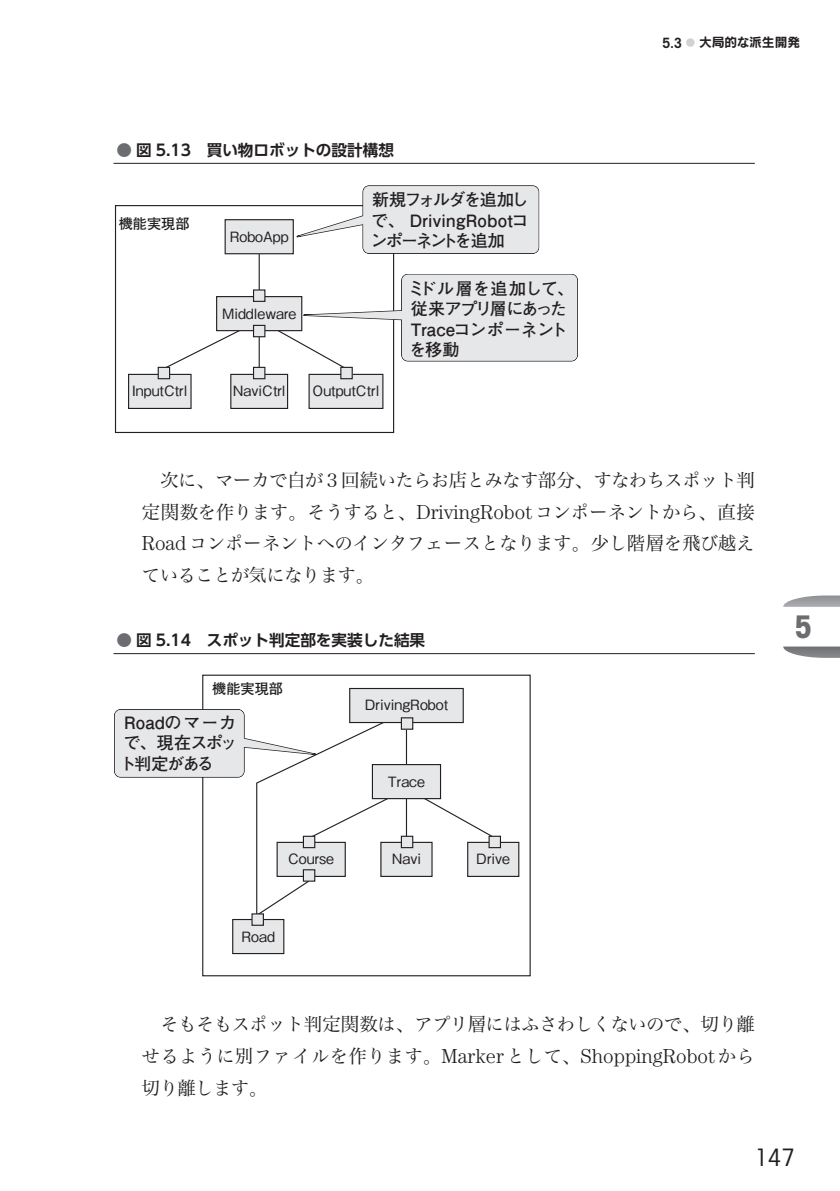
<style>
.page{position:relative;width:840px;height:1191px;background:#fff}
.page>*{position:absolute;margin:0;border:0;box-sizing:border-box;transform-origin:0 0}
.t1{font:700 condensed 31.2px "Avant Garde";color:#6c6d70}
.t2{font:condensed 24px "Avant Garde";color:#231f20}
.t3{font:18.4px/31.8px "Hira Min Pro W3";letter-spacing:-.02em;color:#231f20;text-align:justify}
.t4{font:700 17px/20.4px "Futo Go B101 Pro";letter-spacing:-.025em;color:#231f20;text-align:justify}
.t5{font:700 15.6px "UD Shin Go Pro De";color:#231f20}
.t6{font:500 14.2px "Gothic BBB Pro";color:#231f20}
.t7{font:700 14.2px "Futo Go B101 Pro";color:#231f20}
.t8{font:12.8px "Rodin Pro B";color:#231f20}
.s1{font-family:"Gothic BBB Pro";font-weight:500;color:#6c6d70}
.s2{font-family:"Avant Garde";font-weight:600;font-stretch:condensed;font-size:14.2px}
.s3{font-family:"Century";font-weight:300;font-size:20.2px}
</style>
<div class="page">
<div style="left:685px;top:38px;width:9px;height:9px;background:#d1d2d4;border-radius:50%"></div>
<svg style="left:783px;top:646px;width:56px;height:12px"></svg>
<svg style="left:783px;top:595px;width:56px;height:12px"></svg>
<hr style="left:113px;top:163px;width:641px;height:1px;background:#231f20">
<div style="left:115px;top:205px;width:279px;height:228px;border:1px solid #231f20"></div>
<hr style="left:258px;top:326px;width:1px;height:42px;background:#231f20">
<svg style="left:162px;top:331px;width:87px;height:39px"></svg>
<hr style="left:258px;top:247px;width:1px;height:46px;background:#231f20">
<div style="left:309px;top:374px;width:73px;height:34px;background:#e6e7e9"></div>
<div style="left:308px;top:374px;width:75px;height:35px;border:1px solid #231f20"></div>
<div style="left:231px;top:374px;width:56px;height:34px;background:#e6e7e9"></div>
<div style="left:230px;top:374px;width:58px;height:35px;border:1px solid #231f20"></div>
<div style="left:128px;top:374px;width:63px;height:34px;background:#e6e7e9"></div>
<div style="left:128px;top:374px;width:63px;height:35px;border:1px solid #231f20"></div>
<div style="left:158px;top:367px;width:11px;height:12px;background:#e6e7e9"></div>
<div style="left:157px;top:367px;width:13px;height:12px;border:1px solid #231f20"></div>
<div style="left:253px;top:367px;width:12px;height:12px;background:#e6e7e9"></div>
<div style="left:253px;top:367px;width:12px;height:12px;border:1px solid #231f20"></div>
<div style="left:340px;top:367px;width:12px;height:12px;background:#e6e7e9"></div>
<div style="left:340px;top:367px;width:12px;height:12px;border:1px solid #231f20"></div>
<div style="left:216px;top:297px;width:85px;height:34px;background:#e6e7e9"></div>
<div style="left:216px;top:296px;width:86px;height:35px;border:1px solid #231f20"></div>
<div style="left:253px;top:290px;width:12px;height:11px;background:#e6e7e9"></div>
<div style="left:253px;top:289px;width:12px;height:13px;border:1px solid #231f20"></div>
<div style="left:253px;top:325px;width:12px;height:12px;background:#e6e7e9"></div>
<div style="left:253px;top:325px;width:12px;height:12px;border:1px solid #231f20"></div>
<div style="left:225px;top:220px;width:68px;height:34px;background:#e6e7e9"></div>
<div style="left:224px;top:219px;width:70px;height:35px;border:1px solid #231f20"></div>
<div style="left:362px;top:185px;width:176px;height:69px;border:1px solid #231f20;border-radius:6px"></div>
<svg style="left:273px;top:210px;width:90px;height:32px"></svg>
<div style="left:363px;top:186px;width:175px;height:67px;background:#e6e7e9;border-radius:6px"></div>
<div style="left:401px;top:274px;width:176px;height:87px;border:1px solid #231f20;border-radius:6px"></div>
<svg style="left:269px;top:309px;width:146px;height:61px"></svg>
<div style="left:402px;top:275px;width:174px;height:85px;background:#e6e7e9;border-radius:6px"></div>
<hr style="left:113px;top:653px;width:641px;height:1px;background:#231f20">
<div style="left:202px;top:674px;width:328px;height:302px;border:1px solid #231f20"></div>
<hr style="left:405px;top:795px;width:2px;height:41px;background:#231f20">
<svg style="left:416px;top:793px;width:75px;height:42px"></svg>
<hr style="left:405px;top:718px;width:2px;height:49px;background:#231f20">
<div style="left:232px;top:919px;width:52px;height:34px;background:#e6e7e9"></div>
<div style="left:232px;top:919px;width:52px;height:35px;border:1px solid #231f20"></div>
<div style="left:252px;top:914px;width:11px;height:11px;background:#e6e7e9"></div>
<div style="left:251px;top:913px;width:13px;height:12px;border:1px solid #231f20"></div>
<div style="left:467px;top:842px;width:51px;height:34px;background:#e6e7e9"></div>
<div style="left:467px;top:841px;width:52px;height:36px;border:1px solid #231f20"></div>
<div style="left:381px;top:842px;width:51px;height:34px;background:#e6e7e9"></div>
<div style="left:380px;top:841px;width:52px;height:36px;border:1px solid #231f20"></div>
<div style="left:401px;top:836px;width:11px;height:11px;background:#e6e7e9"></div>
<div style="left:400px;top:835px;width:13px;height:13px;border:1px solid #231f20"></div>
<div style="left:489px;top:836px;width:11px;height:11px;background:#e6e7e9"></div>
<div style="left:488px;top:835px;width:12px;height:13px;border:1px solid #231f20"></div>
<div style="left:372px;top:764px;width:68px;height:34px;background:#e6e7e9"></div>
<div style="left:371px;top:764px;width:70px;height:35px;border:1px solid #231f20"></div>
<div style="left:349px;top:688px;width:114px;height:34px;background:#e6e7e9"></div>
<div style="left:349px;top:688px;width:114px;height:35px;border:1px solid #231f20"></div>
<div style="left:114px;top:709px;width:130px;height:68px;border:1px solid #231f20;border-radius:6px"></div>
<svg style="left:230px;top:720px;width:166px;height:196px"></svg>
<div style="left:115px;top:710px;width:128px;height:66px;background:#e6e7e9;border-radius:6px"></div>
<div style="left:401px;top:718px;width:11px;height:11px;background:#e6e7e9"></div>
<div style="left:400px;top:717px;width:13px;height:12px;border:1px solid #231f20"></div>
<p class="t5" style="left:116px;top:137px;width:279px"><span class="s1">●</span> 図 5.13　買い物ロボットの設計構想</p>
<p class="t7" style="left:119px;top:212px;width:72px">機能実現部</p>
<p class="t6" style="left:230px;top:225px;width:60px">RoboApp</p>
<p class="t6" style="left:222px;top:302px;width:76px">Middleware</p>
<p class="t4" style="left:370px;top:187px;width:159px">新規フォルダを追加しで、 DrivingRobotコンポーネントを追加</p>
<p class="t4" style="left:407px;top:276px;width:167px;text-align:left">ミドル層を追加して、従来アプリ層にあった<br>Traceコンポーネントを移動</p>
<p class="t6" style="left:132px;top:379px;width:57px">InputCtrl</p>
<p class="t6" style="left:233px;top:379px;width:54px">NaviCtrl</p>
<p class="t6" style="left:312px;top:379px;width:68px">OutputCtrl</p>
<p class="t8" style="left:662px;top:34px;width:139px"><span class="s2">5.3</span> 大局的な派生開発</p>
<p class="t3" style="left:142px;top:462px;width:614px;text-indent:18px">次に、マーカで白が３回続いたらお店とみなす部分、すなわちスポット判定関数を作ります。そうすると、<span class="s3">DrivingRobot</span>コンポーネントから、直接<span class="s3">Road</span>コンポーネントへのインタフェースとなります。少し階層を飛び越えていることが気になります。</p>
<p class="t5" style="left:116px;top:627px;width:310px"><span class="s1">●</span> 図 5.14　スポット判定部を実装した結果</p>
<p class="t7" style="left:212px;top:677px;width:72px">機能実現部</p>
<p class="t4" style="left:120px;top:710px;width:119px">Roadのマーカで、現在スポット判定がある</p>
<p class="t6" style="left:288px;top:847px;width:47px">Course</p>
<p class="t6" style="left:241px;top:924px;width:35px">Road</p>
<p class="t6" style="left:364px;top:693px;width:85px">DrivingRobot</p>
<p class="t6" style="left:388px;top:770px;width:39px">Trace</p>
<p class="t6" style="left:391px;top:847px;width:31px">Navi</p>
<p class="t6" style="left:476px;top:847px;width:35px">Drive</p>
<p class="t3" style="left:142px;top:1006px;width:614px;text-indent:19px">そもそもスポット判定関数は、アプリ層にはふさわしくないので、切り離せるように別ファイルを作ります。<span class="s3">Marker</span>として、<span class="s3">ShoppingRobot</span>から切り離します。</p>
<p class="t1" style="left:794px;top:607px;width:19px">5</p>
<p class="t2" style="left:754px;top:1143px;width:42px">147</p>
</div>
